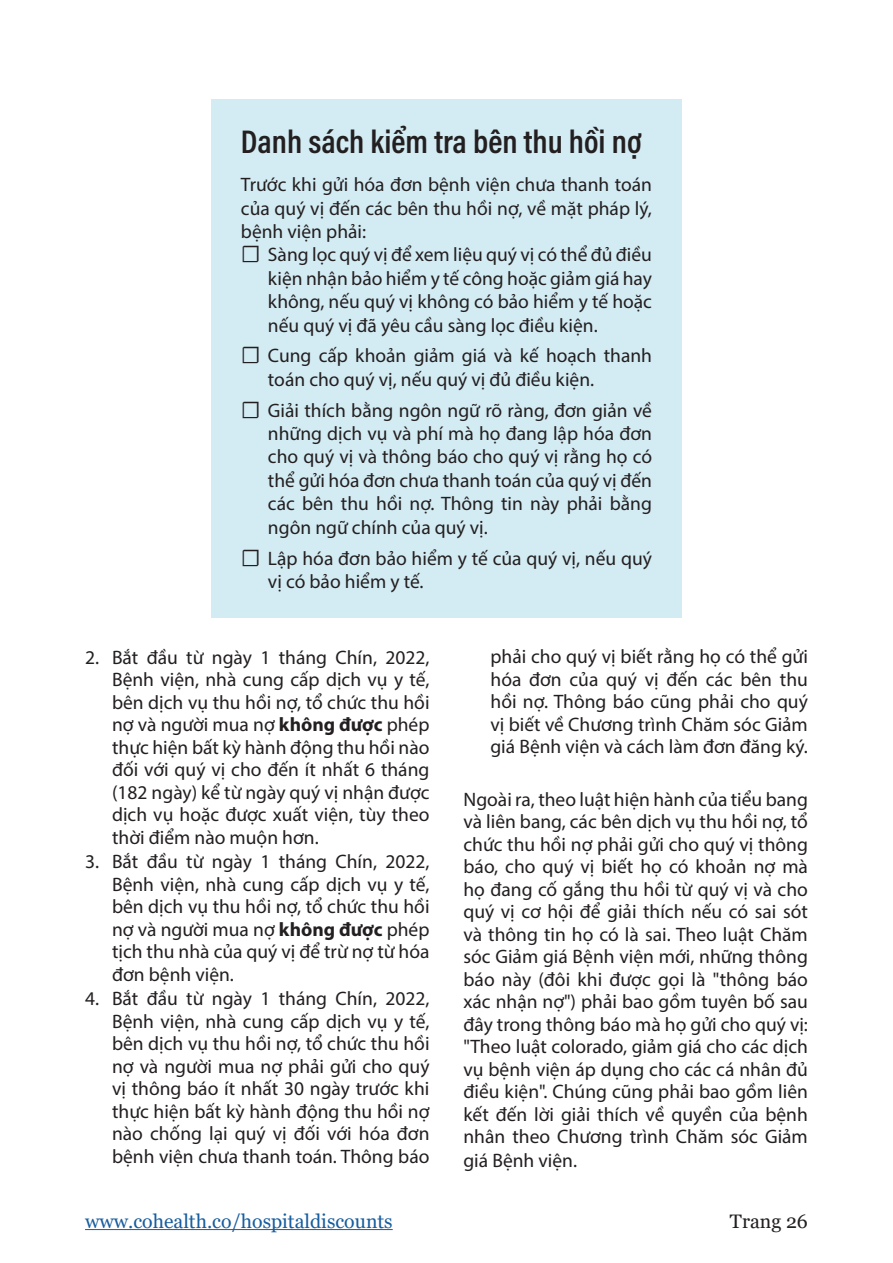
<style>
.page{position:relative;width:893px;height:1263px;background:#fff}
.page>*{position:absolute;margin:0;border:0;box-sizing:border-box;transform-origin:0 0}
.t1{font:600 33px "Acumin Pro Cond";color:#231f20}
.t2{font:19.5px/22.5px "Myriad Pro";color:#231f20;text-align:justify}
.t3{font:19.5px "Georgia";color:#175d9e}
.t4{font:19.5px "Georgia";color:#231f20}
.s1{font-family:"Acumin Pro";font-weight:500}
.s2{font-weight:700}
</style>
<div class="page">
<div style="left:211px;top:99px;width:471px;height:519px;background:#d3ebf3"></div>
<hr style="left:85px;top:1229px;width:308px;height:1px;background:#175d9e">
<h1 class="t1" style="left:241px;top:120px;width:402px">Danh sách kiểm tra bên thu hồi nợ</h1>
<p class="t2" style="left:241px;top:173px;width:413px">Trước khi gửi hóa đơn bệnh viện chưa thanh toán</p>
<p class="t2" style="left:241px;top:196px;width:412px">của quý vị đến các bên thu hồi nợ, về mặt pháp lý,</p>
<p class="t2" style="left:241px;top:220px;width:127px">bệnh viện phải:</p>
<p class="t2" style="left:241px;top:243px;width:412px"><span class="s1">☐</span> Sàng lọc quý vị để xem liệu quý vị có thể đủ điều</p>
<p class="t2" style="left:268px;top:267px;width:386px">kiện nhận bảo hiểm y tế công hoặc giảm giá hay</p>
<p class="t2" style="left:268px;top:290px;width:386px">không, nếu quý vị không có bảo hiểm y tế hoặc</p>
<p class="t2" style="left:268px;top:313px;width:331px">nếu quý vị đã yêu cầu sàng lọc điều kiện.</p>
<p class="t2" style="left:268px;top:344px;width:386px;line-height:23.4px;text-indent:-27px"><span class="s1">☐</span> Cung cấp khoản giảm giá và kế hoạch thanh toán cho quý vị, nếu quý vị đủ điều kiện.</p>
<p class="t2" style="left:268px;top:398px;width:386px;line-height:23.4px;text-indent:-27px"><span class="s1">☐</span> Giải thích bằng ngôn ngữ rõ ràng, đơn giản về những dịch vụ và phí mà họ đang lập hóa đơn cho quý vị và thông báo cho quý vị rằng họ có thể gửi hóa đơn chưa thanh toán của quý vị đến các bên thu hồi nợ. Thông tin này phải bằng ngôn ngữ chính của quý vị.</p>
<p class="t2" style="left:268px;top:546px;width:386px;line-height:23.4px;text-indent:-27px"><span class="s1">☐</span> Lập hóa đơn bảo hiểm y tế của quý vị, nếu quý vị có bảo hiểm y tế.</p>
<p class="t2" style="left:112px;top:645px;width:319px;text-indent:-27px">2. Bắt đầu từ ngày 1 tháng Chín, 2022, Bệnh viện, nhà cung cấp dịch vụ y tế, bên dịch vụ thu hồi nợ, tổ chức thu hồi nợ và người mua nợ <span class="s2">không được</span> phép thực hiện bất kỳ hành động thu hồi nào đối với quý vị cho đến ít nhất 6 tháng (182 ngày) kể từ ngày quý vị nhận được dịch vụ hoặc được xuất viện, tùy theo thời điểm nào muộn hơn.</p>
<p class="t2" style="left:112px;top:850px;width:319px;text-indent:-27px">3. Bắt đầu từ ngày 1 tháng Chín, 2022, Bệnh viện, nhà cung cấp dịch vụ y tế, bên dịch vụ thu hồi nợ, tổ chức thu hồi nợ và người mua nợ <span class="s2">không được</span> phép tịch thu nhà của quý vị để trừ nợ từ hóa đơn bệnh viện.</p>
<p class="t2" style="left:112px;top:987px;width:319px;text-indent:-27px">4. Bắt đầu từ ngày 1 tháng Chín, 2022, Bệnh viện, nhà cung cấp dịch vụ y tế, bên dịch vụ thu hồi nợ, tổ chức thu hồi nợ và người mua nợ phải gửi cho quý vị thông báo ít nhất 30 ngày trước khi thực hiện bất kỳ hành động thu hồi nợ nào chống lại quý vị đối với hóa đơn bệnh viện chưa thanh toán. Thông báo</p>
<p class="t2" style="left:490px;top:645px;width:319px">phải cho quý vị biết rằng họ có thể gửi hóa đơn của quý vị đến các bên thu hồi nợ. Thông báo cũng phải cho quý vị biết về Chương trình Chăm sóc Giảm giá Bệnh viện và cách làm đơn đăng ký.</p>
<p class="t2" style="left:463px;top:787px;width:346px">Ngoài ra, theo luật hiện hành của tiểu bang và liên bang, các bên dịch vụ thu hồi nợ, tổ chức thu hồi nợ phải gửi cho quý vị thông báo, cho quý vị biết họ có khoản nợ mà họ đang cố gắng thu hồi từ quý vị và cho quý vị cơ hội để giải thích nếu có sai sót và thông tin họ có là sai. Theo luật Chăm sóc Giảm giá Bệnh viện mới, những thông báo này (đôi khi được gọi là "thông báo xác nhận nợ") phải bao gồm tuyên bố sau đây trong thông báo mà họ gửi cho quý vị: "Theo luật colorado, giảm giá cho các dịch vụ bệnh viện áp dụng cho các cá nhân đủ điều kiện". Chúng cũng phải bao gồm liên kết đến lời giải thích về quyền của bệnh nhân theo Chương trình Chăm sóc Giảm giá Bệnh viện.</p>
<p class="t3" style="left:85px;top:1209px;width:309px">www.cohealth.co/hospitaldiscounts</p>
<p class="t4" style="left:730px;top:1209px;width:79px">Trang 26</p>
</div>
